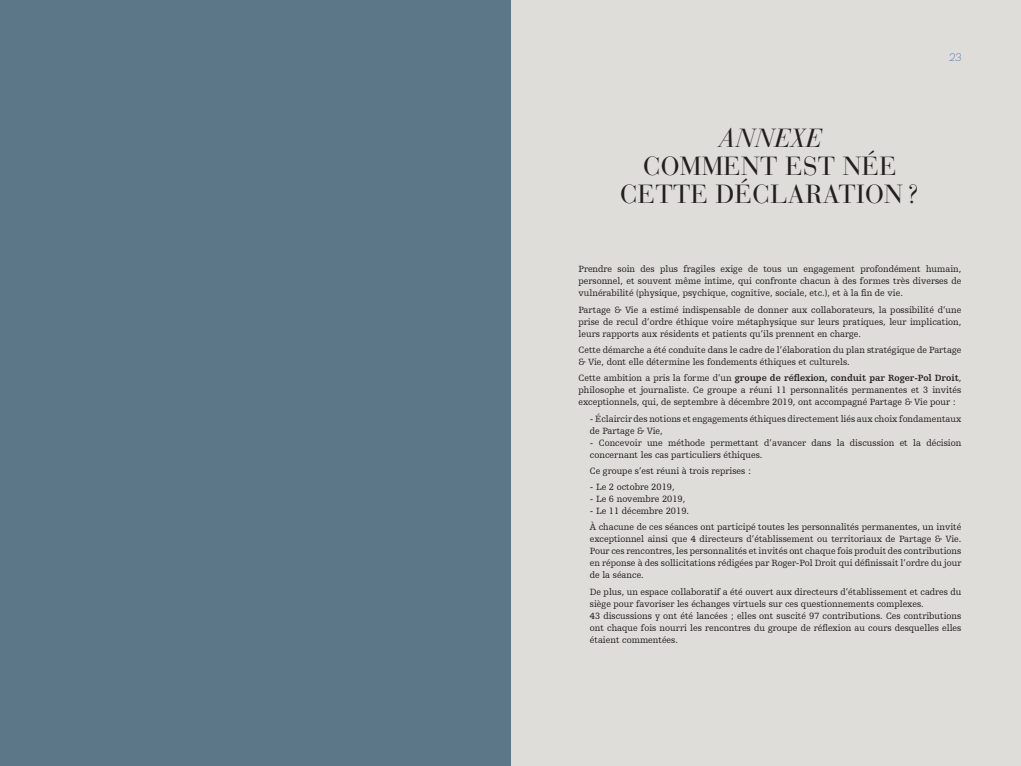
<style>
.page{position:relative;width:1021px;height:766px;background:#fff}
.page>*{position:absolute;margin:0;border:0;box-sizing:border-box;transform-origin:0 0}
.t1{font:26px/28px "Bauer Bodoni";letter-spacing:.01em;color:#231f20;text-align:center}
.t2{font:italic 26px "Bauer Bodoni";letter-spacing:.025em;color:#231f20}
.t3{font:italic 100 11px "Roble";color:#5782bf}
.t4{font:9.5px/12px "Humanist Slabserif 712 BT";color:#231f20}
.s1{font-weight:700}
</style>
<div class="page">
<div style="left:510px;top:0;width:510px;height:765px;background:#dfddda"></div>
<div style="left:0;top:0;width:510px;height:765px;background:#5c7788"></div>
<h1 class="t2" style="left:719px;top:122px;width:103px">ANNEXE</h1>
<h1 class="t1" style="left:620px;top:152px;width:301px">COMMENT EST NÉE<br>CETTE DÉCLARATION ?</h1>
<p class="t3" style="left:948px;top:50px;width:14px">23</p>
<p class="t4" style="left:578px;top:263px;width:384px;text-align:justify">Prendre soin des plus fragiles exige de tous un engagement profondément humain, personnel, et souvent même intime, qui confronte chacun à des formes très diverses de vulnérabilité (physique, psychique, cognitive, sociale, etc.), et à la fin de vie.</p>
<p class="t4" style="left:578px;top:303px;width:384px;text-align:justify">Partage &amp; Vie a estimé indispensable de donner aux collaborateurs, la possibilité d’une prise de recul d’ordre éthique voire métaphysique sur leurs pratiques, leur implication, leurs rapports aux résidents et patients qu’ils prennent en charge.</p>
<p class="t4" style="left:578px;top:343px;width:384px">Cette démarche a été conduite dans le cadre de l’élaboration du plan stratégique de Partage &amp; Vie, dont elle détermine les fondements éthiques et culturels.</p>
<p class="t4" style="left:578px;top:372px;width:384px;text-align:justify">Cette ambition a pris la forme d’un <span class="s1">groupe de réflexion, conduit par Roger-Pol Droit</span>, philosophe et journaliste. Ce groupe a réuni 11 personnalités permanentes et 3 invités exceptionnels, qui, de septembre à décembre 2019, ont accompagné Partage &amp; Vie pour :</p>
<p class="t4" style="left:590px;top:412px;width:373px">- Éclaircir des notions et engagements éthiques directement liés aux choix fondamentaux de Partage &amp; Vie,</p>
<p class="t4" style="left:590px;top:436px;width:373px">- Concevoir une méthode permettant d’avancer dans la discussion et la décision concernant les cas particuliers éthiques.</p>
<p class="t4" style="left:590px;top:464px;width:163px">Ce groupe s’est réuni à trois reprises :</p>
<p class="t4" style="left:590px;top:480px;width:86px">- Le 2 octobre 2019,</p>
<p class="t4" style="left:590px;top:492px;width:97px">- Le 6 novembre 2019,</p>
<p class="t4" style="left:590px;top:502px;width:373px;line-height:16.3px">- Le 11 décembre 2019.<br>À chacune de ces séances ont participé toutes les personnalités permanentes, un invité</p>
<p class="t4" style="left:590px;top:533px;width:373px;text-align:justify">exceptionnel ainsi que 4 directeurs d’établissement ou territoriaux de Partage &amp; Vie.<br>Pour ces rencontres, les personnalités et invités ont chaque fois produit des contributions en réponse à des sollicitations rédigées par Roger-Pol Droit qui définissait l’ordre du jour de la séance.</p>
<p class="t4" style="left:590px;top:585px;width:373px">De plus, un espace collaboratif a été ouvert aux directeurs d’établissement et cadres du siège pour favoriser les échanges virtuels sur ces questionnements complexes.<br>43 discussions y ont été lancées ; elles ont suscité 97 contributions. Ces contributions ont chaque fois nourri les rencontres du groupe de réflexion au cours desquelles elles étaient commentées.</p>
</div>
